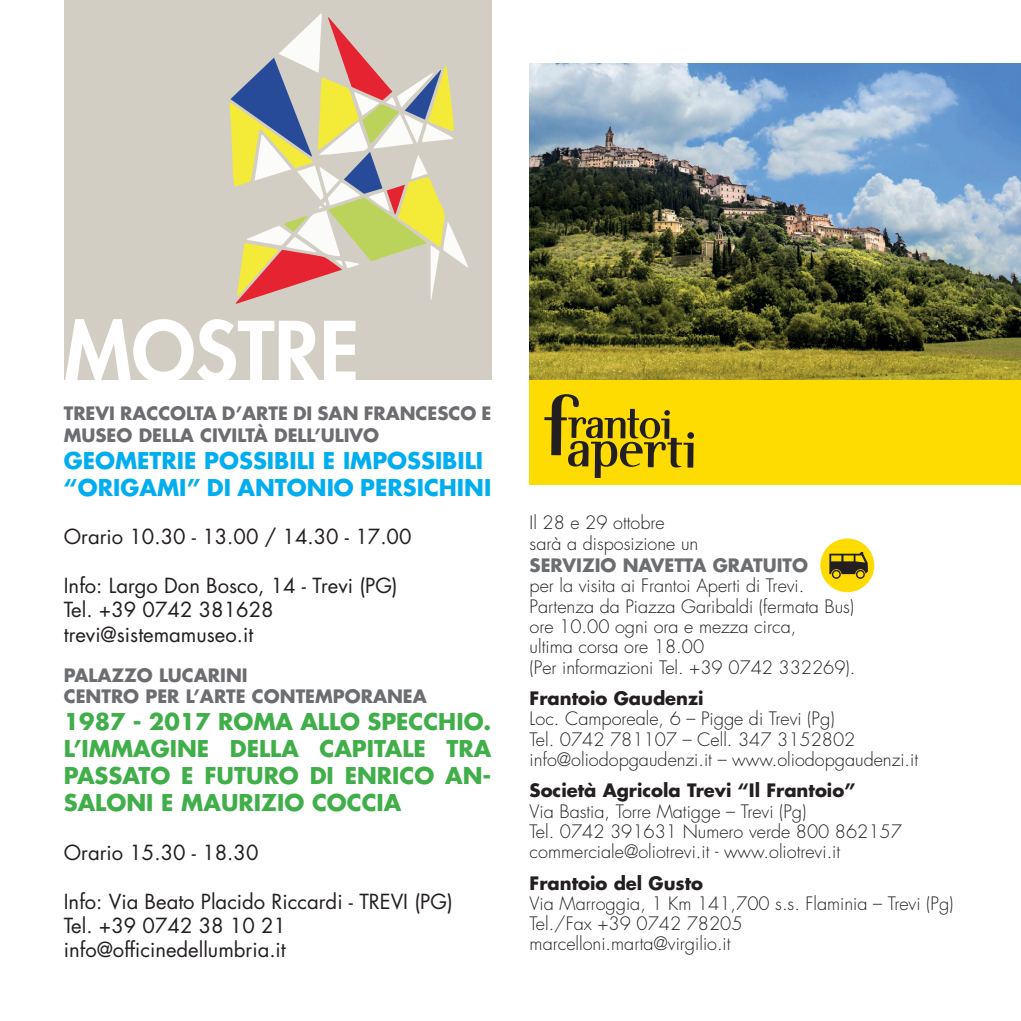
<style>
.page{position:relative;width:1021px;height:1021px;background:#fff}
.page>*{position:absolute;margin:0;border:0;box-sizing:border-box;transform-origin:0 0}
.t1{font:800 81px "Futura Std";color:#fff}
.t2{font:700 22.5px/27px "Futura Std";color:#40ae49;text-align:justify}
.t3{font:700 22.5px/27px "Futura Std";color:#00aeef}
.t4{font:20.25px/24.3px "Futura Std";color:#231f20}
.t5{font:300 18px/20.2px "Futura Std";color:#231f20}
.t6{font:700 18px/21.6px "Futura Std";color:#6c6d70}
.t7{font:700 18px "Futura Std";color:#231f20}
</style>
<div class="page">
<div style="left:64px;top:0;width:427px;height:379px;background:#d3cec3"></div>
<div style="left:820px;top:538px;width:54px;height:54px;background:#ffdc01;border-radius:50%"></div>
<svg style="left:829px;top:552px;width:39px;height:27px"></svg>
<div style="left:529px;top:379px;width:491px;height:106px;background:#ffdc01"></div>
<svg style="left:544px;top:394px;width:150px;height:84px"></svg>
<img style="left:529px;top:64px;width:491px;height:315px">
<svg style="left:229px;top:13px;width:239px;height:291px"></svg>
<h1 class="t1" style="left:64px;top:300px;width:296px">MOSTRE</h1>
<p class="t6" style="left:64px;top:402px;width:429px">TREVI RACCOLTA D’ARTE DI SAN FRANCESCO E<br>MUSEO DELLA CIVILTÀ DELL’ULIVO</p>
<p class="t3" style="left:64px;top:446px;width:429px">GEOMETRIE POSSIBILI E IMPOSSIBILI “ORIGAMI” DI ANTONIO PERSICHINI</p>
<p class="t4" style="left:64px;top:525px;width:349px">Orario 10.30 - 13.00 / 14.30 - 17.00</p>
<p class="t4" style="left:64px;top:573px;width:335px">Info: Largo Don Bosco, 14 - Trevi (PG)<br>Tel. +39 0742 381628 trevi@sistemamuseo.it</p>
<p class="t6" style="left:64px;top:664px;width:364px">PALAZZO LUCARINI<br>CENTRO PER L’ARTE CONTEMPORANEA</p>
<p class="t2" style="left:64px;top:708px;width:429px">1987 - 2017 ROMA ALLO SPECCHIO.<br>L’IMMAGINE DELLA CAPITALE TRA PASSATO E FUTURO DI ENRICO AN-SALONI E MAURIZIO COCCIA</p>
<p class="t4" style="left:64px;top:840px;width:196px">Orario 15.30 - 18.30</p>
<p class="t4" style="left:64px;top:889px;width:390px">Info: Via Beato Placido Riccardi - TREVI (PG)<br>Tel. +39 0742 38 10 21 info@officinedellumbria.it</p>
<p class="t5" style="left:529px;top:513px;width:170px">Il 28 e 29 ottobre sarà a disposizione un</p>
<p class="t6" style="left:529px;top:554px;width:280px">SERVIZIO NAVETTA GRATUITO</p>
<p class="t5" style="left:529px;top:576px;width:327px">per la visita ai Frantoi Aperti di Trevi.<br>Partenza da Piazza Garibaldi (fermata Bus) ore 10.00 ogni ora e mezza circa,<br>ultima corsa ore 18.00<br>(Per informazioni Tel. +39 0742 332269).</p>
<p class="t7" style="left:529px;top:686px;width:175px">Frantoio Gaudenzi</p>
<p class="t5" style="left:529px;top:709px;width:390px">Loc. Camporeale, 6 – Pigge di Trevi (Pg)<br>Tel. 0742 781107 – Cell. 347 3152802 info@oliodopgaudenzi.it – www.oliodopgaudenzi.it</p>
<p class="t7" style="left:529px;top:778px;width:327px">Società Agricola Trevi “Il Frantoio”</p>
<p class="t5" style="left:529px;top:801px;width:374px">Via Bastia, Torre Matigge – Trevi (Pg)<br>Tel. 0742 391631 Numero verde 800 862157 commerciale@oliotrevi.it - www.oliotrevi.it</p>
<p class="t7" style="left:529px;top:870px;width:175px">Frantoio del Gusto</p>
<p class="t5" style="left:529px;top:893px;width:425px">Via Marroggia, 1 Km 141,700 s.s. Flaminia – Trevi (Pg)<br>Tel./Fax +39 0742 78205<br>marcelloni.marta@virgilio.it</p>
</div>
